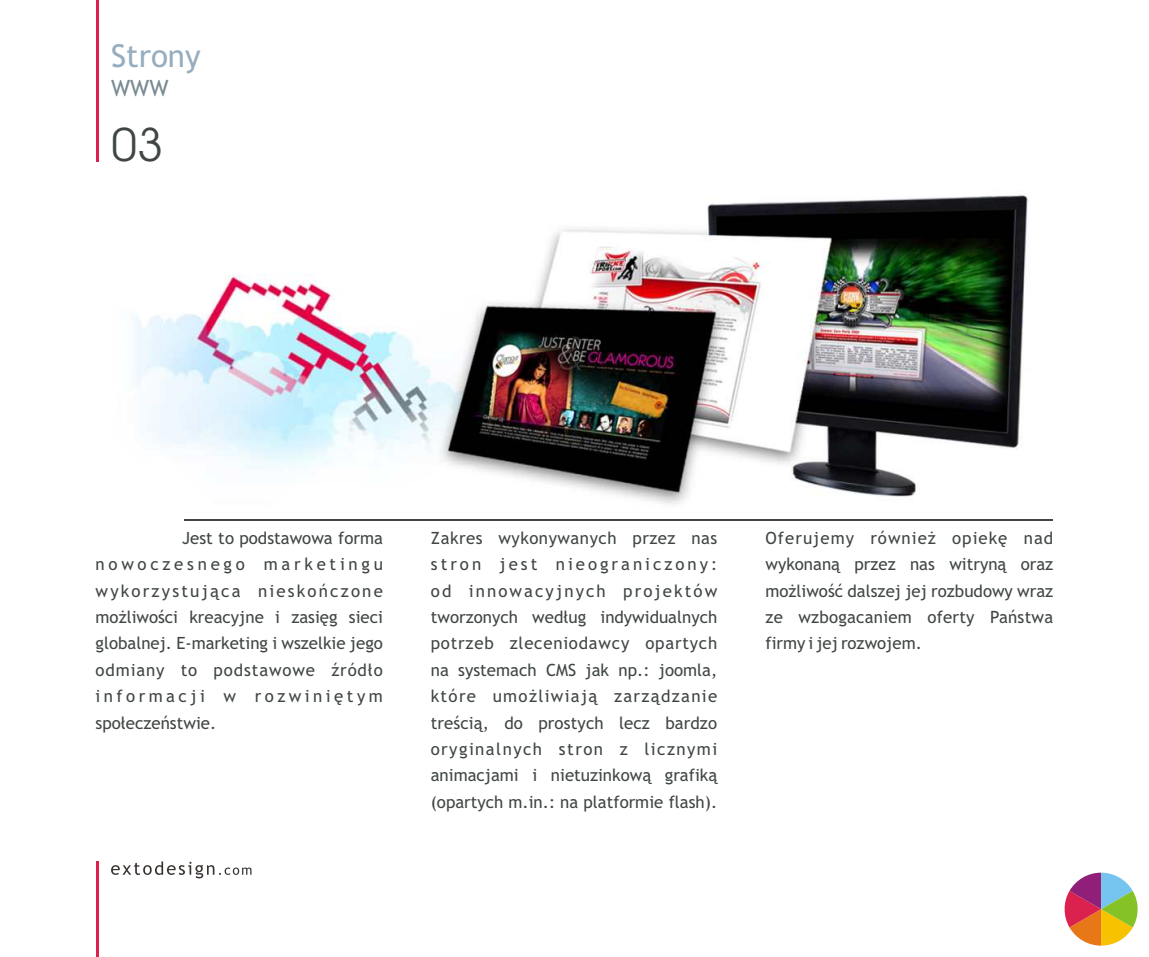
<style>
.page{position:relative;width:1149px;height:957px;background:#fff}
.page>*{position:absolute;margin:0;border:0;box-sizing:border-box;transform-origin:0 0}
.t1{font:46.35px "Avant Garde IT Cby BT";color:#404545}
.t2{font:31.5px "Trebuchet MS";color:#96adbf}
.t3{font:22.5px "Trebuchet MS";color:#788a91}
.t4{font:16.88px/26.3px "Trebuchet MS";letter-spacing:.015em;color:#404545;text-align:justify}
.t5{font:16.88px "Trebuchet MS";letter-spacing:.045em;color:#404545}
.t6{font:16.88px "Trebuchet MS";letter-spacing:.08em;color:#404545}
.t7{font:16.88px "Trebuchet MS";letter-spacing:.13em;color:#404545}
.t8{font:16.88px "Trebuchet MS";letter-spacing:.06em;color:#404545}
.t9{font:16.88px "Trebuchet MS";letter-spacing:.05em;color:#404545}
.t10{font:16.88px "Trebuchet MS";letter-spacing:.18em;color:#404545}
.t11{font:16.88px "Trebuchet MS";letter-spacing:.125em;color:#404545}
.t12{font:16.88px "Trebuchet MS";letter-spacing:.22em;color:#404545}
.t13{font:16.88px "Trebuchet MS";letter-spacing:.205em;color:#404545}
</style>
<div class="page">
<img style="left:134px;top:194px;width:896px;height:310px">
<svg style="left:111px;top:861px;width:140px;height:17px"></svg>
<svg style="left:1064px;top:872px;width:74px;height:73px"></svg>
<hr style="left:96px;top:0;width:2px;height:162px;background:#db214d">
<hr style="left:96px;top:861px;width:2px;height:96px;background:#db214d">
<hr style="left:184px;top:519px;width:868px;height:1px;background:#404545">
<h2 class="t2" style="left:111px;top:44px;width:91px">Strony</h2>
<h3 class="t3" style="left:111px;top:79px;width:59px">WWW</h3>
<h1 class="t1" style="left:111px;top:126px;width:54px">03</h1>
<p class="t4" style="left:182px;top:526px;width:202px">Jest to podstawowa forma</p>
<p class="t4" style="left:431px;top:526px;width:288px">Zakres wykonywanych przez nas</p>
<p class="t8" style="left:765px;top:531px;width:289px">Oferujemy równie¿ opiekê nad</p>
<p class="t12" style="left:96px;top:558px;width:289px">nowoczesnego marketingu</p>
<p class="t10" style="left:430px;top:558px;width:288px">stron jest nieograniczony:</p>
<p class="t4" style="left:765px;top:552px;width:289px">wykonan¹ przez nas witryn¹ oraz</p>
<p class="t7" style="left:96px;top:584px;width:289px">wykorzystuj¹ca nieskoñczone</p>
<p class="t11" style="left:430px;top:584px;width:288px">od innowacyjnych projektów</p>
<p class="t4" style="left:765px;top:579px;width:289px">mo¿liwoœæ dalszej jej rozbudowy wraz</p>
<p class="t4" style="left:96px;top:605px;width:289px">mo¿liwoœci kreacyjne i zasiêg sieci</p>
<p class="t4" style="left:430px;top:605px;width:288px">tworzonych wed³ug indywidualnych</p>
<p class="t4" style="left:765px;top:605px;width:289px">ze wzbogacaniem oferty Pañstwa</p>
<p class="t4" style="left:95px;top:632px;width:289px">globalnej. E-marketing i wszelkie jego</p>
<p class="t5" style="left:430px;top:637px;width:288px">potrzeb zleceniodawcy opartych</p>
<p class="t4" style="left:765px;top:632px;width:158px">firmy i jej rozwojem.</p>
<p class="t9" style="left:95px;top:663px;width:289px">odmiany to podstawowe Ÿród³o</p>
<p class="t4" style="left:430px;top:658px;width:288px">na systemach CMS jak np.: joomla,</p>
<p class="t13" style="left:95px;top:690px;width:289px">informacji w rozwiniêtym</p>
<p class="t6" style="left:430px;top:690px;width:288px">które umo¿liwiaj¹ zarz¹dzanie</p>
<p class="t4" style="left:95px;top:711px;width:122px">spo³eczeñstwie.</p>
<p class="t4" style="left:430px;top:711px;width:288px">treœci¹, do prostych lecz bardzo oryginalnych stron z licznymi animacjami i nietuzinkow¹ grafik¹ (opartych m.in.: na platformie flash).</p>
</div>
